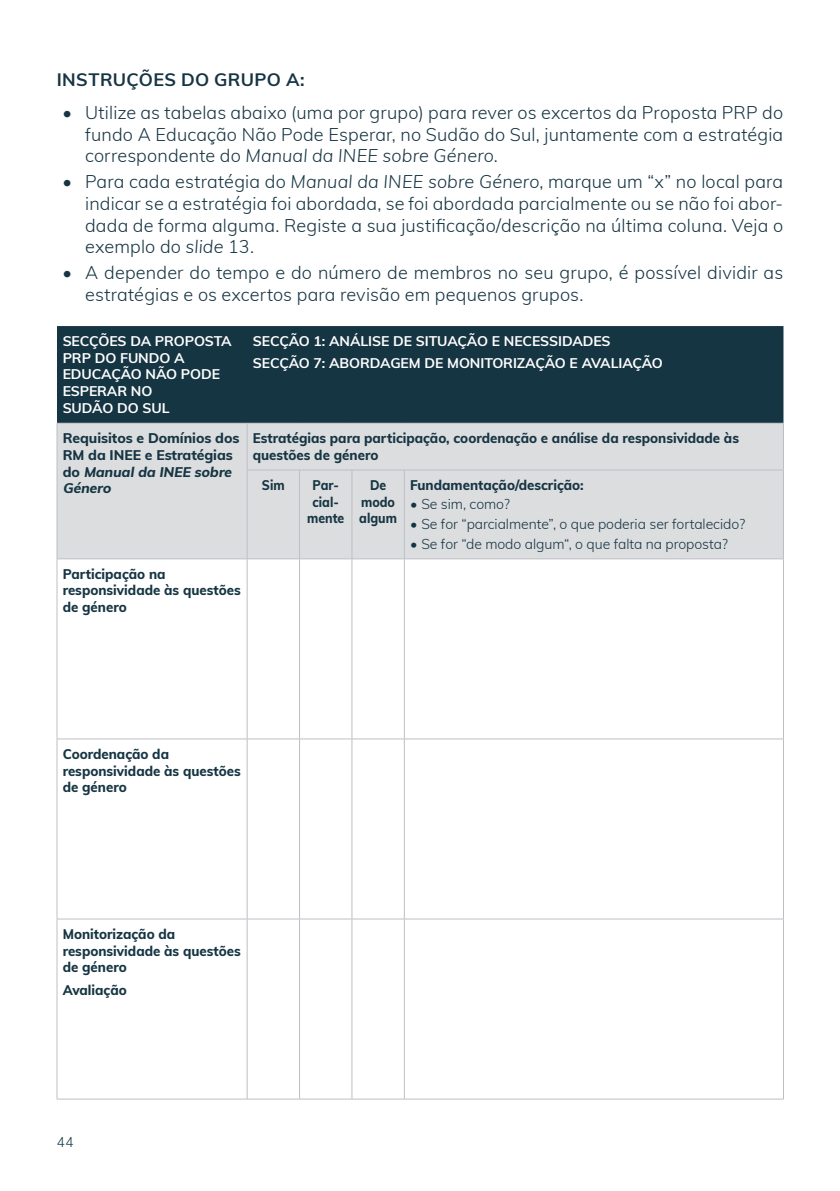
<style>
.page{position:relative;width:840px;height:1191px;background:#fff}
.page>*{position:absolute;margin:0;border:0;box-sizing:border-box;transform-origin:0 0}
.t1{font:300 18px/21.6px "Muli";letter-spacing:.01em;color:#163543;text-align:justify}
.Header_Level_3{font:700 18px "Muli";letter-spacing:.02em;color:#163543}
.TABLE_Paragraph_Styl{font:800 14px/16.8px "Muli";color:#163543;scale:.95 1}
.TABLE_Paragraph_Head{font:700 14px/16.8px "Muli";letter-spacing:-.005em;color:#fff}
.t2{font:300 14px "Muli";letter-spacing:-.005em;color:#163543}
.TABLE_Paragraph_Styl-2{font:800 14px/16.8px "Muli";color:#163543}
.TABLE_Paragraph_Styl-3{font:800 14px/16.8px "Muli";color:#163543;text-align:center;scale:.88 1}
.t3{font:300 14px "Muli";letter-spacing:-.005em;color:#163543;scale:.96 1}
.s1{font-style:italic}
</style>
<div class="page">
<div style="left:57px;top:326px;width:726px;height:97px;background:#163543"></div>
<div style="left:58px;top:424px;width:724px;height:134px;background:#dcdddf"></div>
<hr style="left:57px;top:423px;width:190px;height:1px;background:#bebfc5">
<hr style="left:247px;top:423px;width:52px;height:1px;background:#bebfc5">
<hr style="left:299px;top:423px;width:53px;height:1px;background:#bebfc5">
<hr style="left:352px;top:423px;width:52px;height:1px;background:#bebfc5">
<hr style="left:404px;top:423px;width:379px;height:1px;background:#bebfc5">
<hr style="left:247px;top:469px;width:52px;height:1px;background:#bebfc5">
<hr style="left:299px;top:469px;width:53px;height:1px;background:#bebfc5">
<hr style="left:352px;top:469px;width:52px;height:1px;background:#bebfc5">
<hr style="left:404px;top:469px;width:379px;height:1px;background:#bebfc5">
<hr style="left:57px;top:558px;width:190px;height:1px;background:#bebfc5">
<hr style="left:247px;top:558px;width:52px;height:1px;background:#bebfc5">
<hr style="left:299px;top:558px;width:53px;height:1px;background:#bebfc5">
<hr style="left:352px;top:558px;width:52px;height:1px;background:#bebfc5">
<hr style="left:404px;top:558px;width:379px;height:1px;background:#bebfc5">
<hr style="left:57px;top:738px;width:190px;height:1px;background:#bebfc5">
<hr style="left:247px;top:738px;width:52px;height:1px;background:#bebfc5">
<hr style="left:299px;top:738px;width:53px;height:1px;background:#bebfc5">
<hr style="left:352px;top:738px;width:52px;height:1px;background:#bebfc5">
<hr style="left:404px;top:738px;width:379px;height:1px;background:#bebfc5">
<hr style="left:57px;top:918px;width:190px;height:1px;background:#bebfc5">
<hr style="left:247px;top:918px;width:52px;height:1px;background:#bebfc5">
<hr style="left:299px;top:918px;width:53px;height:1px;background:#bebfc5">
<hr style="left:352px;top:918px;width:52px;height:1px;background:#bebfc5">
<hr style="left:404px;top:918px;width:379px;height:1px;background:#bebfc5">
<hr style="left:57px;top:1098px;width:190px;height:1px;background:#bebfc5">
<hr style="left:247px;top:1098px;width:52px;height:1px;background:#bebfc5">
<hr style="left:299px;top:1098px;width:53px;height:1px;background:#bebfc5">
<hr style="left:352px;top:1098px;width:52px;height:1px;background:#bebfc5">
<hr style="left:404px;top:1098px;width:379px;height:1px;background:#bebfc5">
<hr style="left:57px;top:423px;width:1px;height:47px;background:#bebfc5">
<hr style="left:57px;top:470px;width:1px;height:88px;background:#bebfc5">
<hr style="left:247px;top:423px;width:1px;height:47px;background:#bebfc5">
<hr style="left:782px;top:423px;width:1px;height:47px;background:#bebfc5">
<hr style="left:247px;top:470px;width:1px;height:88px;background:#bebfc5">
<hr style="left:299px;top:470px;width:1px;height:88px;background:#bebfc5">
<hr style="left:351px;top:470px;width:1px;height:88px;background:#bebfc5">
<hr style="left:404px;top:470px;width:1px;height:88px;background:#bebfc5">
<hr style="left:782px;top:470px;width:1px;height:88px;background:#bebfc5">
<hr style="left:57px;top:559px;width:1px;height:179px;background:#bebfc5">
<hr style="left:247px;top:559px;width:1px;height:179px;background:#bebfc5">
<hr style="left:299px;top:559px;width:1px;height:179px;background:#bebfc5">
<hr style="left:351px;top:559px;width:1px;height:179px;background:#bebfc5">
<hr style="left:404px;top:559px;width:1px;height:179px;background:#bebfc5">
<hr style="left:782px;top:559px;width:1px;height:179px;background:#bebfc5">
<hr style="left:57px;top:739px;width:1px;height:179px;background:#bebfc5">
<hr style="left:247px;top:739px;width:1px;height:179px;background:#bebfc5">
<hr style="left:299px;top:739px;width:1px;height:179px;background:#bebfc5">
<hr style="left:351px;top:739px;width:1px;height:179px;background:#bebfc5">
<hr style="left:404px;top:739px;width:1px;height:179px;background:#bebfc5">
<hr style="left:782px;top:739px;width:1px;height:179px;background:#bebfc5">
<hr style="left:57px;top:919px;width:1px;height:179px;background:#bebfc5">
<hr style="left:247px;top:919px;width:1px;height:179px;background:#bebfc5">
<hr style="left:299px;top:919px;width:1px;height:179px;background:#bebfc5">
<hr style="left:351px;top:919px;width:1px;height:179px;background:#bebfc5">
<hr style="left:404px;top:919px;width:1px;height:179px;background:#bebfc5">
<hr style="left:782px;top:919px;width:1px;height:179px;background:#bebfc5">
<p class="Header_Level_3" style="left:57px;top:67px;width:249px">INSTRUÇÕES DO GRUPO A:</p>
<p class="t1" style="left:85px;top:101px;width:699px;text-indent:-23px">• Utilize as tabelas abaixo (uma por grupo) para rever os excertos da Proposta PRP do fundo A Educação Não Pode Esperar, no Sudão do Sul, juntamente com a estratégia correspondente do <span class="s1">Manual da INEE sobre Género</span>.</p>
<p class="t1" style="left:85px;top:170px;width:699px;text-indent:-23px">• Para cada estratégia do <span class="s1">Manual da INEE sobre Género</span>, marque um “x” no local para indicar se a estratégia foi abordada, se foi abordada parcialmente ou se não foi abor&shy;dada de forma alguma. Registe a sua justificação/descrição na última coluna. Veja o exemplo do <span class="s1">slide</span> 13.</p>
<p class="t1" style="left:85px;top:261px;width:699px;text-indent:-23px">• A depender do tempo e do número de membros no seu grupo, é possível dividir as estratégias e os excertos para revisão em pequenos grupos.</p>
<p class="TABLE_Paragraph_Head" style="left:63px;top:332px;width:170px">SECÇÕES DA PROPOSTA<br>PRP DO FUNDO A<br>EDUCAÇÃO NÃO PODE<br>ESPERAR NO<br>SUDÃO DO SUL</p>
<p class="TABLE_Paragraph_Head" style="left:253px;top:332px;width:359px">SECÇÃO 1: ANÁLISE DE SITUAÇÃO E NECESSIDADES</p>
<p class="TABLE_Paragraph_Head" style="left:253px;top:354px;width:411px">SECÇÃO 7: ABORDAGEM DE MONITORIZAÇÃO E AVALIAÇÃO</p>
<p class="TABLE_Paragraph_Styl-2" style="left:63px;top:429px;width:178px">Requisitos e Domínios dos<br>RM da INEE e Estratégias d o Manual da INEE sobre<br>Género</p>
<p class="TABLE_Paragraph_Styl" style="left:253px;top:429px;width:513px">Estratégias para participação, coordenação e análise da responsividade às questões de género</p>
<p class="TABLE_Paragraph_Styl-3" style="left:262px;top:475px;width:27px">Sim</p>
<p class="TABLE_Paragraph_Styl-3" style="left:307px;top:475px;width:44px">Par&shy;cial&shy;mente</p>
<p class="TABLE_Paragraph_Styl-3" style="left:359px;top:475px;width:44px">De modo algum</p>
<p class="TABLE_Paragraph_Styl" style="left:410px;top:475px;width:184px">Fundamentação/descrição:</p>
<p class="t2" style="left:410px;top:494px;width:101px">• Se sim, como?</p>
<p class="t2" style="left:410px;top:514px;width:336px">• Se for “parcialmente”, o que poderia ser fortalecido?</p>
<p class="t2" style="left:410px;top:533px;width:319px">• Se for “de modo algum“, o que falta na proposta?</p>
<p class="TABLE_Paragraph_Styl" style="left:63px;top:564px;width:189px">Participação na responsividade às questões de género</p>
<p class="TABLE_Paragraph_Styl" style="left:63px;top:744px;width:189px">Coordenação da responsividade às questões de género</p>
<p class="TABLE_Paragraph_Styl" style="left:63px;top:924px;width:189px">Monitorização da responsividade às questões de género</p>
<p class="TABLE_Paragraph_Styl" style="left:63px;top:980px;width:69px">Avaliação</p>
<p class="t3" style="left:57px;top:1131px;width:19px">44</p>
</div>
